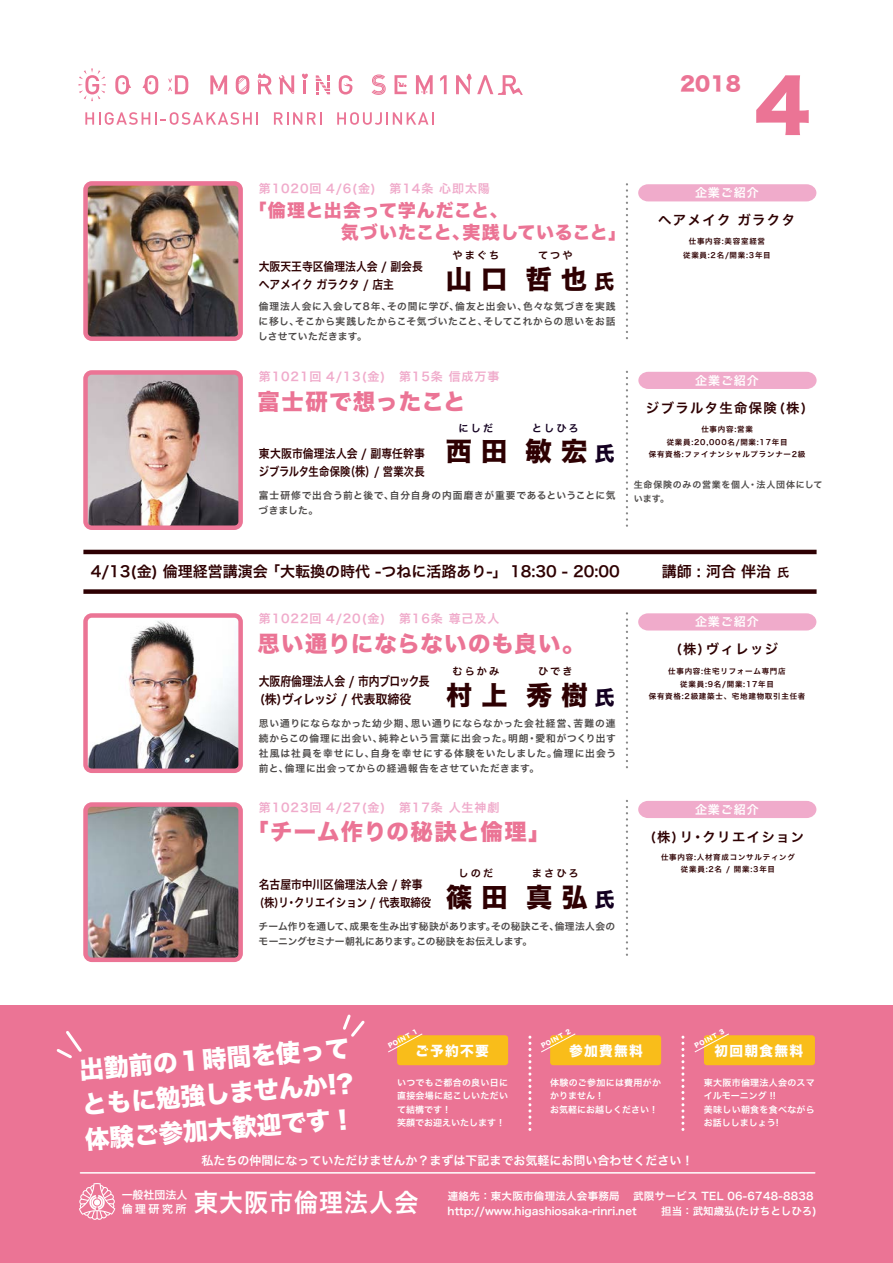
<style>
.page{position:relative;width:893px;height:1263px;background:#fff}
.page>*{position:absolute;margin:0;border:0;box-sizing:border-box;transform-origin:0 0}
.t1{font:71.85px "Hira Kaku Std W8";color:#eb7495}
.t2{font:26.25px "Hira Kaku Std W8";color:#2e0002}
.t3{font:25.5px "Hira Kaku Pro W6";letter-spacing:.05em;color:#fff;scale:.94 1}
.t4{font:24.6px/35.2px "Hira Kaku Std W8";color:#fff;text-align:justify}
.t5{font:22.35px "Hira Kaku Std W8";letter-spacing:.05em;color:#eb7495}
.t6{font:19.5px "Hira Kaku Std W8";color:#eb7495}
.t7{font:18px/21.6px "Hira Kaku Std W8";letter-spacing:.03em;color:#eb7495}
.t8{font:15px "Hira Kaku Pro N W6";color:#2e0002}
.t9{font:13.65px "Hira Kaku Std W8";letter-spacing:.1em;color:#fff}
.t10{font:13.35px "Hira Kaku Pro N W6";letter-spacing:.1em;color:#2e0002}
.t11{font:12.9px "Hira Kaku Pro N W6";color:#2e0002;scale:.84 1}
.t12{font:12.9px "Hira Kaku Pro N W6";letter-spacing:-.035em;color:#2e0002;scale:.93 1}
.t13{font:12px "Hira Kaku Pro N W6";letter-spacing:.075em;color:#f0abcb}
.t14{font:12px "Hira Kaku Pro N W6";color:#2e0002;scale:.9 1}
.t15{font:12px "Hira Kaku Pro W6";color:#fff}
.t16{font:12px "Hira Kaku Pro N W6";letter-spacing:.075em;color:#fff}
.t17{font:12px "Hira Kaku Pro N W6";color:#2e0002;scale:.87 1}
.t18{font:12px "Hira Kaku Pro N W6";color:#2e0002;scale:.86 1}
.t19{font:10.95px/13.2px "Hira Kaku Pro W6";color:#fff}
.t20{font:10.5px/15px "Hira Kaku Pro W6";letter-spacing:.025em;color:#fff}
.t21{font:10.5px "Hira Kaku Pro W6";color:#fff}
.t22{font:10.2px "Hira Kaku Pro N W6";letter-spacing:.2em;color:#2e0002}
.t23{font:10.2px "Hira Kaku Pro N W6";letter-spacing:.2em;color:#140021}
.t24{font:9.75px/15px "Hira Kaku Pro N W6";letter-spacing:.035em;color:#4c4948;text-align:justify}
.t25{font:9.75px/15px "Hira Kaku Pro N W6";letter-spacing:.01em;color:#4c4948}
.t26{font:9.75px/15px "Hira Kaku Pro N W6";letter-spacing:.065em;color:#4c4948}
.t27{font:9px/13.5px "Hira Kaku Pro W6";letter-spacing:.03em;color:#fff}
.t28{font:9px/13.5px "Hira Kaku Pro W6";color:#fff}
.t29{font:9px/13.5px "Hira Kaku Pro N W6";letter-spacing:.08em;color:#4c4948}
.t30{font:7.5px/12px "Hira Kaku Pro N W6";letter-spacing:.1em;color:#2e0002;text-align:center}
.t31{font:6.15px "Hira Kaku Std W8";color:#fff}
.s1{font-size:20.1px}
.s2{font-size:20.1px;color:#140021}
.s3{font-size:12.9px}
.s4{font-size:12.3px}
</style>
<div class="page">
<div style="left:0;top:1005px;width:893px;height:258px;background:#eb7495"></div>
<div style="left:397px;top:1035px;width:111px;height:30px;background:#f9bd1a;border-radius:3px"></div>
<div style="left:550px;top:1035px;width:111px;height:30px;background:#f9bd1a;border-radius:3px"></div>
<div style="left:704px;top:1035px;width:111px;height:30px;background:#f9bd1a;border-radius:3px"></div>
<svg style="left:79px;top:1183px;width:36px;height:37px"></svg>
<svg style="left:85px;top:112px;width:173px;height:13px"></svg>
<svg style="left:274px;top:112px;width:48px;height:13px"></svg>
<svg style="left:337px;top:112px;width:96px;height:13px"></svg>
<svg style="left:79px;top:69px;width:27px;height:32px"></svg>
<svg style="left:115px;top:75px;width:16px;height:19px"></svg>
<svg style="left:143px;top:75px;width:15px;height:19px"></svg>
<svg style="left:168px;top:75px;width:20px;height:19px"></svg>
<svg style="left:440px;top:75px;width:7px;height:19px"></svg>
<svg style="left:372px;top:75px;width:14px;height:20px"></svg>
<svg style="left:416px;top:75px;width:17px;height:19px"></svg>
<svg style="left:395px;top:75px;width:12px;height:19px"></svg>
<svg style="left:456px;top:74px;width:67px;height:21px"></svg>
<hr style="left:303px;top:80px;width:3px;height:14px;background:#eb7495">
<svg style="left:302px;top:73px;width:6px;height:6px"></svg>
<svg style="left:236px;top:75px;width:13px;height:20px"></svg>
<svg style="left:339px;top:75px;width:13px;height:20px"></svg>
<svg style="left:210px;top:75px;width:17px;height:19px"></svg>
<svg style="left:279px;top:75px;width:15px;height:19px"></svg>
<svg style="left:316px;top:75px;width:14px;height:19px"></svg>
<svg style="left:257px;top:73px;width:15px;height:21px"></svg>
<hr style="left:80px;top:1172px;width:735px;height:1px;background:#fff">
<svg style="left:56px;top:1031px;width:26px;height:28px"></svg>
<svg style="left:343px;top:1014px;width:22px;height:23px"></svg>
<svg style="left:528px;top:1037px;width:3px;height:94px"></svg>
<svg style="left:681px;top:1037px;width:3px;height:94px"></svg>
<svg style="left:388px;top:1033px;width:35px;height:20px"></svg>
<svg style="left:541px;top:1033px;width:35px;height:20px"></svg>
<svg style="left:694px;top:1033px;width:36px;height:20px"></svg>
<svg style="left:638px;top:184px;width:178px;height:17px"></svg>
<div style="left:638px;top:372px;width:179px;height:17px;background:#f0abcb"></div>
<svg style="left:638px;top:613px;width:178px;height:17px"></svg>
<div style="left:638px;top:801px;width:178px;height:17px;background:#f0abcb"></div>
<img style="left:83px;top:181px;width:160px;height:160px">
<img style="left:83px;top:370px;width:160px;height:160px">
<img style="left:83px;top:613px;width:160px;height:160px">
<img style="left:83px;top:802px;width:160px;height:160px">
<hr style="left:83px;top:550px;width:734px;height:4px;background:#2e0002">
<div style="left:83px;top:589px;width:734px;height:5px;background:#2e0002"></div>
<svg style="left:626px;top:801px;width:2px;height:155px"></svg>
<svg style="left:626px;top:184px;width:2px;height:156px"></svg>
<svg style="left:626px;top:372px;width:2px;height:155px"></svg>
<svg style="left:626px;top:613px;width:2px;height:156px"></svg>
<h3 class="t6" style="left:680px;top:73px;width:62px">2018</h3>
<h1 class="t1" style="left:755px;top:66px;width:57px">4</h1>
<p class="t13" style="left:259px;top:177px;width:233px">第1020回 4/6(金)　第14条 心即太陽</p>
<h3 class="t7" style="left:341px;top:200px;width:287px;text-indent:-93px">「倫理と出会って学んだこと、<br>気づいたこと、実践していること」</h3>
<h2 class="t2" style="left:446px;top:264px;width:170px">山 口 哲 也<span class="s1">氏</span></h2>
<p class="t22" style="left:452px;top:246px;width:48px">やまぐち</p>
<p class="t22" style="left:538px;top:246px;width:36px">てつや</p>
<p class="t14" style="left:259px;top:255px;width:184px">大阪天王寺区倫理法人会 / 副会長</p>
<p class="t14" style="left:259px;top:273px;width:152px">ヘアメイク ガラクタ / 店主</p>
<p class="t24" style="left:258px;top:299px;width:359px">倫理法人会に入会して8年、その間に学び、倫友と出会い、色々な気づきを実践に移し、そこから実践したからこそ気づいたこと、そしてこれからの思いをお話しさせていただきます。</p>
<p class="t13" style="left:259px;top:366px;width:242px">第1021回 4/13(金)　第15条 信成万事</p>
<h3 class="t5" style="left:257px;top:389px;width:209px">富士研で想ったこと</h3>
<p class="t23" style="left:459px;top:418px;width:36px">にしだ</p>
<p class="t23" style="left:532px;top:418px;width:48px">としひろ</p>
<h2 class="t2" style="left:446px;top:437px;width:171px">西 田 敏 宏<span class="s2">氏</span></h2>
<p class="t14" style="left:259px;top:442px;width:186px">東大阪市倫理法人会 / 副専任幹事</p>
<p class="t26" style="left:259px;top:487px;width:358px">富士研修で出合う前と後で、自分自身の内面磨きが重要であるということに気づきました。</p>
<p class="t18" style="left:259px;top:460px;width:195px">ジブラルタ生命保険<span class="s3">(株)</span> / 営業次長</p>
<p class="t16" style="left:695px;top:182px;width:65px">企業ご紹介</p>
<h3 class="t10" style="left:658px;top:208px;width:138px">ヘアメイク ガラクタ</h3>
<p class="t30" style="left:689px;top:235px;width:78px">仕事内容:美容室経営</p>
<p class="t30" style="left:683px;top:248px;width:89px">従業員:2名/開業:3年目</p>
<p class="t16" style="left:695px;top:369px;width:65px">企業ご紹介</p>
<h3 class="t10" style="left:646px;top:396px;width:163px">ジブラルタ生命保険(株)</h3>
<p class="t30" style="left:701px;top:423px;width:53px">仕事内容:営業</p>
<p class="t30" style="left:649px;top:436px;width:158px">従業員:20,000名/開業:17年目<br>保有資格:ファイナンシャルプランナー2級</p>
<p class="t29" style="left:634px;top:478px;width:190px">生命保険のみの営業を個人・法人団体にしています。</p>
<h3 class="t8" style="left:91px;top:558px;width:531px">4/13(金) 倫理経営講演会 ｢大転換の時代 -つねに活路あり-｣ 18:30 - 20:00</h3>
<h3 class="t8" style="left:662px;top:558px;width:129px">講師 : 河合 伴治<span class="s4">氏</span></h3>
<p class="t13" style="left:259px;top:608px;width:242px">第1022回 4/20(金)　第16条 尊己及人</p>
<h3 class="t5" style="left:257px;top:631px;width:329px">思い通りにならないのも良い。</h3>
<h3 class="t12" style="left:259px;top:688px;width:166px">(株)ヴィレッジ / 代表取締役</h3>
<p class="t22" style="left:452px;top:662px;width:48px">むらかみ</p>
<p class="t22" style="left:538px;top:662px;width:36px">ひでき</p>
<h3 class="t11" style="left:259px;top:670px;width:205px">大阪府倫理法人会 / 市内ブロック長</h3>
<p class="t24" style="left:259px;top:716px;width:359px">思い通りにならなかった幼少期、思い通りにならなかった会社経営、苦難の連続からこの倫理に出会い、純粋という言葉に出会った。明朗・愛和がつくり出す社風は社員を幸せにし、自身を幸せにする体験をいたしました。倫理に出会う前と、倫理に出会ってからの経過報告をさせていただきます。</p>
<p class="t13" style="left:259px;top:797px;width:242px">第1023回 4/27(金)　第17条 人生神劇</p>
<h3 class="t5" style="left:246px;top:820px;width:306px">「チーム作りの秘訣と倫理」</h3>
<h2 class="t2" style="left:446px;top:680px;width:170px">村 上 秀 樹<span class="s2">氏</span></h2>
<p class="t22" style="left:459px;top:864px;width:36px">しのだ</p>
<p class="t22" style="left:532px;top:864px;width:48px">まさひろ</p>
<p class="t14" style="left:259px;top:873px;width:183px">名古屋市中川区倫理法人会 / 幹事</p>
<p class="t25" style="left:259px;top:918px;width:358px">チーム作りを通して、成果を生み出す秘訣があります。その秘訣こそ、倫理法人会のモーニングセミナー朝礼にあります。この秘訣をお伝えします。</p>
<h2 class="t2" style="left:446px;top:882px;width:170px">篠 田 真 弘<span class="s2">氏</span></h2>
<p class="t17" style="left:259px;top:891px;width:200px">(株)リ･クリエイション / 代表取締役</p>
<p class="t16" style="left:695px;top:611px;width:65px">企業ご紹介</p>
<h3 class="t10" style="left:675px;top:637px;width:104px">(株)ヴィレッジ</h3>
<p class="t30" style="left:668px;top:664px;width:119px">仕事内容:住宅リフォーム専門店</p>
<p class="t30" style="left:649px;top:677px;width:158px">従業員:9名/開業:17年目<br>保有資格:2級建築士、宅地建物取引主任者</p>
<p class="t16" style="left:695px;top:798px;width:65px">企業ご紹介</p>
<h3 class="t10" style="left:649px;top:825px;width:157px">(株)リ･クリエイション</h3>
<p class="t30" style="left:661px;top:851px;width:136px">仕事内容:人材育成コンサルティング</p>
<p class="t30" style="left:681px;top:863px;width:96px">従業員:2名 / 開業:3年目</p>
<h3 class="t4" style="left:77px;top:1054px;width:274px;rotate:-5deg">出勤前の１時間を使ってともに勉強しませんか!?体験ご参加大歓迎です！</h3>
<p class="t31" style="left:540px;top:1043px;width:34px;rotate:-28deg">POINT 2</p>
<p class="t31" style="left:694px;top:1043px;width:34px;rotate:-28deg">POINT 3</p>
<p class="t31" style="left:387px;top:1043px;width:34px;rotate:-28deg">POINT 1</p>
<h3 class="t9" style="left:415px;top:1043px;width:75px">ご予約不要</h3>
<h3 class="t9" style="left:569px;top:1043px;width:75px">参加費無料</h3>
<h3 class="t9" style="left:714px;top:1043px;width:90px">初回朝食無料</h3>
<p class="t28" style="left:550px;top:1075px;width:112px">体験のご参加には費用がかかりません！<br>お気軽にお越しください！</p>
<p class="t27" style="left:397px;top:1075px;width:112px">いつでもご都合の良い日に直接会場に起こしいただいて結構です !<br>笑顔でお迎えいたします！</p>
<p class="t27" style="left:704px;top:1075px;width:112px">東大阪市倫理法人会のスマイルモーニング !!<br>美味しい朝食を食べながらお話ししましょう!</p>
<p class="t15" style="left:202px;top:1149px;width:494px">私たちの仲間になっていただけませんか？まずは下記までお気軽にお問い合わせください！</p>
<p class="t19" style="left:122px;top:1188px;width:67px">一般社団法人倫理研究所</p>
<h3 class="t3" style="left:194px;top:1179px;width:240px">東大阪市倫理法人会</h3>
<p class="t20" style="left:448px;top:1188px;width:368px">連絡先：東大阪市倫理法人会事務局　武限サービス TEL 06-6748-8838 http://www.higashiosaka-rinri.net</p>
<p class="t21" style="left:661px;top:1201px;width:157px">担当：武知歳弘(たけちとしひろ)</p>
</div>
